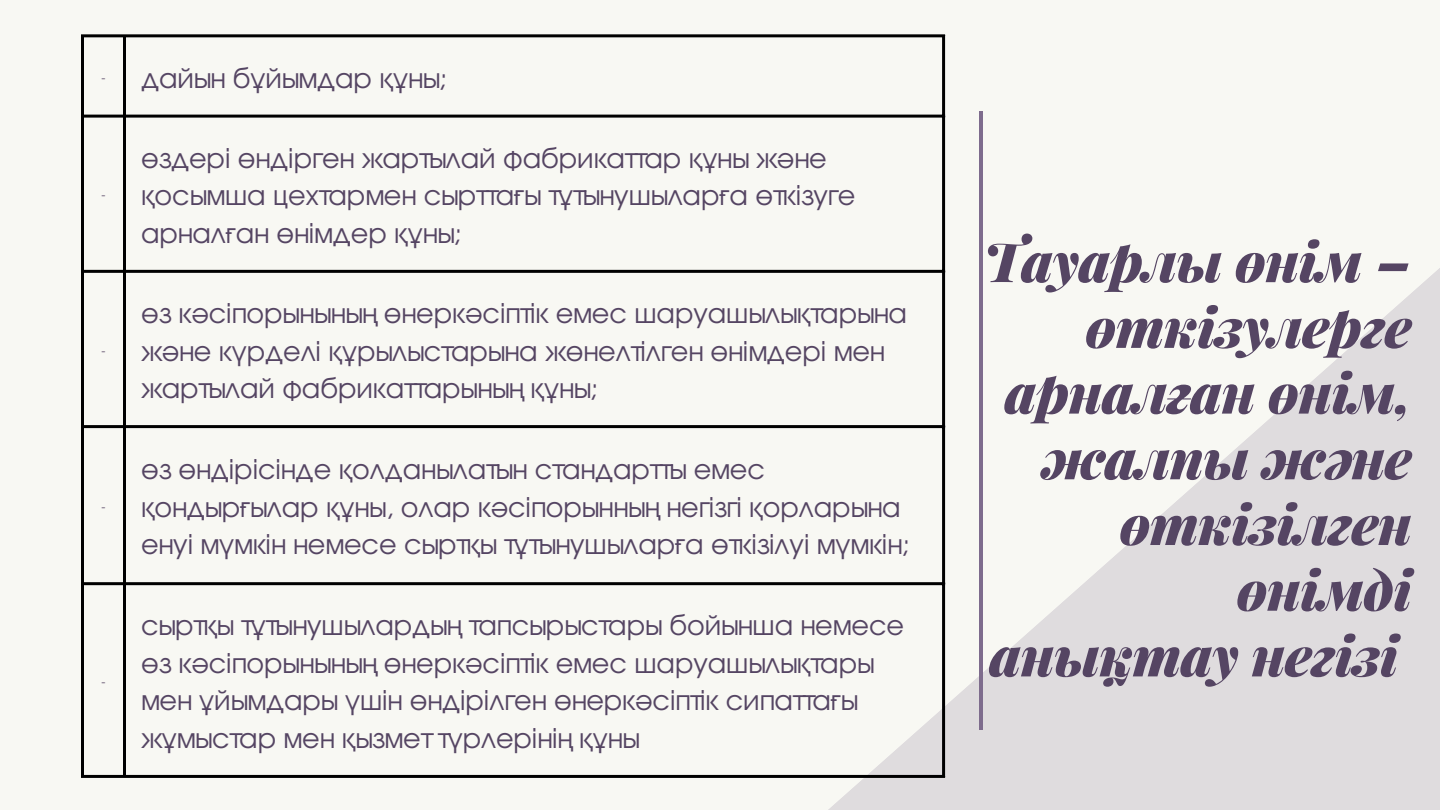
<style>
.page{position:relative;width:1440px;height:810px;background:#f8f8f3}
.page>*{position:absolute;margin:0;border:0;box-sizing:border-box;transform-origin:0 0}
.t1{font:italic 900 54.9px/65.7px "Playfair Display";letter-spacing:-.01em;color:#554563;text-align:right}
.t2{font:27px/37.5px "Te X Gyre Adventor";color:#554563}
.t3{font:12px "Te X Gyre Adventor";color:#554563}
</style>
<div class="page">
<svg style="left:751px;top:143px;width:689px;height:667px"></svg>
<hr style="left:980px;top:111px;width:3px;height:618px;background:#7e6c8d">
<hr style="left:81px;top:37px;width:3px;height:738px;background:#000">
<hr style="left:123px;top:37px;width:3px;height:738px;background:#000">
<hr style="left:942px;top:37px;width:3px;height:738px;background:#000">
<hr style="left:81px;top:34px;width:864px;height:3px;background:#000">
<hr style="left:81px;top:115px;width:864px;height:3px;background:#000">
<hr style="left:81px;top:270px;width:864px;height:3px;background:#000">
<hr style="left:81px;top:425px;width:864px;height:3px;background:#000">
<hr style="left:81px;top:582px;width:864px;height:3px;background:#000">
<hr style="left:81px;top:775px;width:864px;height:3px;background:#000">
<p class="t3" style="left:102px;top:68px;width:5px">-</p>
<p class="t2" style="left:141px;top:57px;width:307px">дайын бұйымдар құны;</p>
<p class="t3" style="left:102px;top:185px;width:5px">-</p>
<p class="t3" style="left:102px;top:341px;width:5px">-</p>
<p class="t3" style="left:102px;top:497px;width:5px">-</p>
<p class="t3" style="left:102px;top:672px;width:5px">-</p>
<p class="t2" style="left:141px;top:137px;width:716px">өздері өндірген жартылай фабрикаттар құны және қосымша цехтармен сырттағы тұтынушыларға өткізуге арналған өнімдер құны;</p>
<p class="t2" style="left:141px;top:293px;width:767px">өз кәсіпорынының өнеркәсіптік емес шаруашылықтарына және күрделі құрылыстарына жөнелтілген өнімдері мен жартылай фабрикаттарының құны;</p>
<p class="t2" style="left:141px;top:449px;width:770px">өз өндірісінде қолданылатын стандартты емес қондырғылар құны, олар кәсіпорынның негізгі қорларына енуі мүмкін немесе сыртқы тұтынушыларға өткізілуі мүмкін;</p>
<p class="t2" style="left:141px;top:605px;width:765px">сыртқы тұтынушылардың тапсырыстары бойынша немесе өз кәсіпорынының өнеркәсіптік емес шаруашылықтары мен ұйымдары үшін өндірілген өнеркәсіптік сипаттағы жұмыстар мен қызмет түрлерінің құны</p>
<h1 class="t1" style="left:984px;top:227px;width:430px">Тауарлы өнім – өткізулерге арналған өнім, жалпы және өткізілген өнімді анықтау негізі</h1>
</div>
